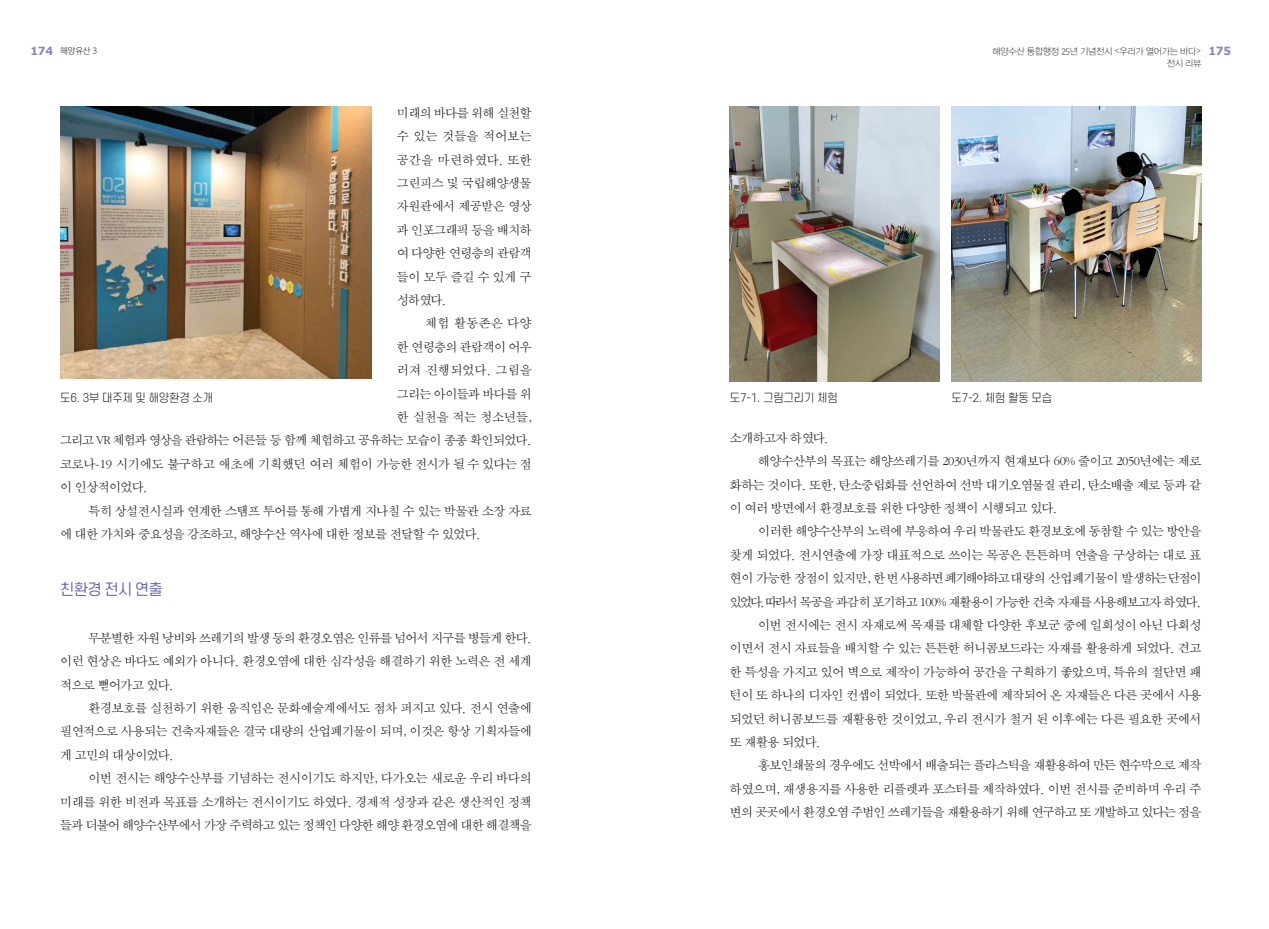
<style>
.page{position:relative;width:1269px;height:929px;background:#fff}
.page>*{position:absolute;margin:0;border:0;box-sizing:border-box;transform-origin:0 0}
.t1{font:15px "S Core Dream 4";letter-spacing:-.05em;color:#6768ad}
.t2{font:13.12px/23.4px "Sand Sm";letter-spacing:-.025em;color:#231f20;text-align:justify}
.t3{font:13.12px "Sand Sm";letter-spacing:-.05em;color:#231f20}
.t4{font:13.12px "Sand Sm";letter-spacing:-.045em;color:#231f20}
.t5{font:13.12px "Sand Sm";letter-spacing:.005em;color:#231f20}
.t6{font:13.12px "Sand Sm";letter-spacing:.035em;color:#231f20}
.t7{font:13.12px "Sand Sm";letter-spacing:.01em;color:#231f20}
.t8{font:300 11.25px "S Core Dream 3";letter-spacing:-.025em;color:#231f20}
.t9{font:700 11.25px "Verdana";color:#8684bd}
.t10{font:9px/11.8px "YDVYGO11";letter-spacing:-.025em;color:#231f20;text-align:right}
.t11{font:200 9px "Apple SD Gothic Neo";color:#231f20}
.s1{font-family:"Verdana";font-weight:700;font-size:11.25px;color:#8684bd}
.s2{font-family:"Apple SD Gothic Neo";font-weight:200}
</style>
<div class="page">
<img style="left:60px;top:106px;width:312px;height:273px">
<img style="left:730px;top:106px;width:209px;height:275px">
<img style="left:951px;top:106px;width:250px;height:275px">
<p class="t11" style="left:30px;top:46px;width:69px"><span class="s1">174</span> 해양유산 3</p>
<p class="t2" style="left:397px;top:103px;width:136px">미래의 바다를 위해 실천할 수 있는 것들을 적어보는 공간을 마련하였다. 또한 그린피스 및 국립해양생물 자원관에서 제공받은 영상 과 인포그래픽 등을 배치하 여 다양한 연령층의 관람객 들이모두즐길수있게구 성하였다.</p>
<p class="t2" style="left:425px;top:313px;width:108px">체험 활동존은 다양</p>
<p class="t2" style="left:397px;top:336px;width:136px">한 연령층의 관람객이 어우</p>
<p class="t6" style="left:397px;top:363px;width:136px">러져 진행되었다. 그림을</p>
<p class="t2" style="left:397px;top:383px;width:136px">그리는 아이들과 바다를 위</p>
<p class="t7" style="left:397px;top:410px;width:136px">한 실천을 적는 청소년들,</p>
<p class="t2" style="left:60px;top:430px;width:473px">그리고 VR 체험과 영상을 관람하는 어른들 등 함께 체험하고 공유하는 모습이 종종 확인되었다.</p>
<p class="t5" style="left:60px;top:457px;width:473px">코로나-19 시기에도 불구하고 애초에 기획했던 여러 체험이 가능한 전시가 될 수 있다는 점</p>
<p class="t2" style="left:60px;top:477px;width:89px">이 인상적이었다.</p>
<p class="t2" style="left:89px;top:500px;width:444px">특히 상설전시실과 연계한 스탬프 투어를 통해 가볍게 지나칠 수 있는 박물관 소장 자료</p>
<p class="t2" style="left:60px;top:523px;width:422px">에 대한 가치와 중요성을 강조하고, 해양수산 역사에 대한 정보를 전달할 수 있었다.</p>
<p class="t8" style="left:60px;top:393px;width:154px">도6. 3부 대주제 및 해양환경 소개</p>
<p class="t1" style="left:60px;top:583px;width:104px">친환경 전시 연출</p>
<p class="t2" style="left:60px;top:627px;width:473px;text-indent:28px">무분별한 자원 낭비와 쓰레기의 발생 등의 환경오염은 인류를 넘어서 지구를 병들게 한다. 이런 현상은 바다도 예외가 아니다. 환경오염에 대한 심각성을 해결하기 위한 노력은 전 세계 적으로 뻗어가고 있다.</p>
<p class="t2" style="left:60px;top:697px;width:473px;text-indent:28px">환경보호를 실천하기 위한 움직임은 문화예술계에서도 점차 퍼지고 있다. 전시 연출에 필연적으로 사용되는 건축자재들은 결국 대량의 산업폐기물이 되며, 이것은 항상 기획자들에 게 고민의 대상이었다.</p>
<p class="t2" style="left:60px;top:767px;width:473px;text-indent:28px">이번 전시는 해양수산부를 기념하는 전시이기도 하지만, 다가오는 새로운 우리 바다의 미래를 위한 비전과 목표를 소개하는 전시이기도 하였다. 경제적 성장과 같은 생산적인 정책 들과 더불어 해양수산부에서 가장 주력하고 있는 정책인 다양한 해양 환경오염에 대한 해결책을</p>
<p class="t10" style="left:992px;top:46px;width:210px">해양수산 통합행정 <span class="s2">25</span>년 기념전시 <span class="s2">&lt;</span>우리가 열어가는 바다<span class="s2">&gt; </span>전시 리뷰</p>
<p class="t9" style="left:1208px;top:43px;width:24px">175</p>
<p class="t8" style="left:730px;top:393px;width:109px">도7-1. 그림그리기 체험</p>
<p class="t8" style="left:951px;top:393px;width:102px">도7-2. 체험 활동 모습</p>
<p class="t2" style="left:730px;top:427px;width:100px">소개하고자 하였다.</p>
<p class="t2" style="left:758px;top:451px;width:444px">해양수산부의 목표는 해양쓰레기를 2030년까지 현재보다 60% 줄이고 2050년에는 제로</p>
<p class="t2" style="left:730px;top:474px;width:473px">화하는 것이다. 또한, 탄소중립화를 선언하여 선박 대기오염물질 관리, 탄소배출 제로 등과 같</p>
<p class="t2" style="left:730px;top:497px;width:329px">이 여러 방면에서 환경보호를 위한 다양한 정책이 시행되고 있다.</p>
<p class="t2" style="left:758px;top:521px;width:444px">이러한 해양수산부의 노력에 부응하여 우리 박물관도 환경보호에 동참할 수 있는 방안을</p>
<p class="t2" style="left:730px;top:544px;width:473px">찾게 되었다. 전시연출에 가장 대표적으로 쓰이는 목공은 튼튼하며 연출을 구상하는 대로 표</p>
<p class="t2" style="left:730px;top:568px;width:473px">현이 가능한 장점이 있지만, 한번사용하면폐기해야하고대량의 산업폐기물이 발생하는단점이</p>
<p class="t3" style="left:730px;top:595px;width:473px">있었다.따라서 목공을 과감히 포기하고 100% 재활용이 가능한 건축 자재를 사용해보고자 하였다.</p>
<p class="t2" style="left:758px;top:614px;width:444px">이번 전시에는 전시 자재로써 목재를 대체할 다양한 후보군 중에 일회성이 아닌 다회성</p>
<p class="t2" style="left:730px;top:638px;width:473px">이면서 전시 자료들을 배치할 수 있는 튼튼한 허니콤보드라는 자재를 활용하게 되었다. 견고</p>
<p class="t2" style="left:730px;top:661px;width:473px">한 특성을 가지고 있어 벽으로 제작이 가능하여 공간을 구획하기 좋았으며, 특유의 절단면 패</p>
<p class="t2" style="left:730px;top:684px;width:473px">턴이 또 하나의 디자인 컨셉이 되었다. 또한 박물관에 제작되어 온 자재들은 다른 곳에서 사용</p>
<p class="t2" style="left:730px;top:708px;width:473px">되었던 허니콤보드를 재활용한 것이었고, 우리 전시가 철거 된 이후에는 다른 필요한 곳에서</p>
<p class="t2" style="left:730px;top:731px;width:92px">또 재활용 되었다.</p>
<p class="t2" style="left:758px;top:755px;width:444px">홍보인쇄물의 경우에도 선박에서 배출되는 플라스틱을 재활용하여 만든 현수막으로 제작</p>
<p class="t2" style="left:730px;top:778px;width:473px">하였으며, 재생용지를 사용한 리플렛과 포스터를 제작하였다. 이번 전시를 준비하며 우리 주</p>
<p class="t4" style="left:730px;top:805px;width:473px">변의 곳곳에서 환경오염 주범인 쓰레기들을 재활용하기 위해 연구하고 또 개발하고 있다는 점을</p>
</div>
